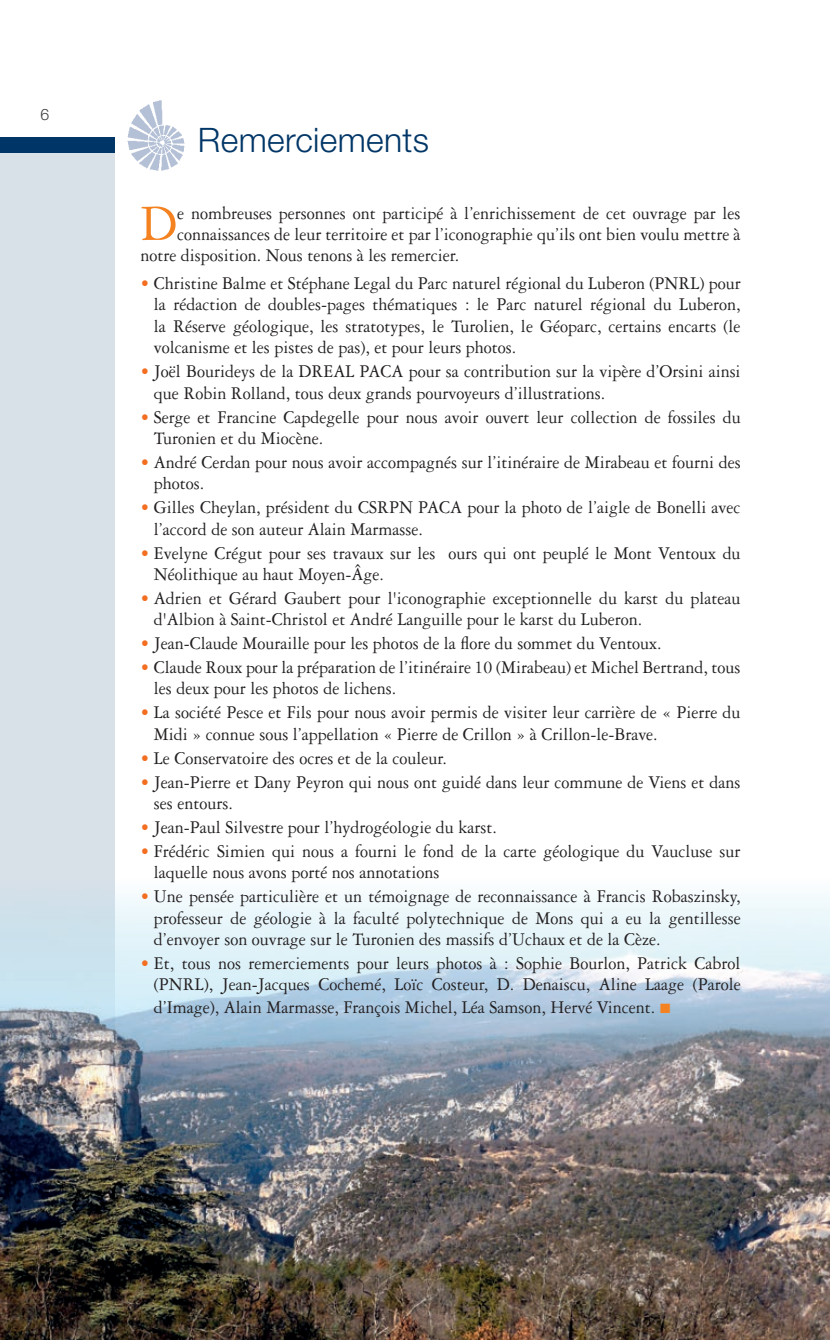
<style>
.page{position:relative;width:830px;height:1340px;background:#fff}
.page>*{position:absolute;margin:0;border:0;box-sizing:border-box;transform-origin:0 0}
.t1{font:54px "Garamond Three";color:#f58220;scale:.94 1}
.t2{font:300 33.75px "Helvetica Neue LT Std";letter-spacing:.01em;color:#003667}
.t3{font:19.12px/21.4px "Garamond Three";color:#231f20;scale:.94 1}
.t4{font:300 15.75px "Helvetica Neue LT Std";color:#3e3e3f}
.s1{color:#f36e21}
.s2{color:#f58220}
</style>
<div class="page">
<div style="left:0;top:153px;width:115px;height:1186px;background:#d9e1e8"></div>
<img style="left:127px;top:100px;width:58px;height:71px">
<div style="left:0;top:137px;width:115px;height:16px;background:#003667"></div>
<img style="left:0;top:894px;width:829px;height:445px">
<p class="t4" style="left:41px;top:104px;width:10px">6</p>
<h2 class="t2" style="left:198px;top:119px;width:232px">Remerciements</h2>
<h1 class="t1" style="left:140px;top:194px;width:41px">D</h1>
<p class="t3" style="left:177px;top:202px;width:600px">e nombreuses personnes ont participé à l’enrichissement de cet ouvrage par les</p>
<p class="t3" style="left:177px;top:223px;width:600px">connaissances de leur territoire et par l’iconographie qu’ils ont bien voulu mettre à</p>
<p class="t3" style="left:140px;top:245px;width:340px">notre disposition. Nous tenons à les remercier.</p>
<p class="t3" style="left:154px;top:273px;width:625px;text-align:justify;text-indent:-13px"><span class="s1">•</span> Christine Balme et Stéphane Legal du Parc naturel régional du Luberon (PNRL) pour la rédaction de doubles-pages thématiques : le Parc naturel régional du Luberon, la Réserve géologique, les stratotypes, le Turolien, le Géoparc, certains encarts (le volcanisme et les pistes de pas), et pour leurs photos.</p>
<p class="t3" style="left:154px;top:361px;width:625px;text-indent:-13px"><span class="s1">•</span> Joël Bourideys de la DREAL PACA pour sa contribution sur la vipère d’Orsini ainsi que Robin Rolland, tous deux grands pourvoyeurs d’illustrations.</p>
<p class="t3" style="left:154px;top:406px;width:625px;text-indent:-14px"><span class="s1">•</span> Serge et Francine Capdegelle pour nous avoir ouvert leur collection de fossiles du<br>Turonien et du Miocène.</p>
<p class="t3" style="left:154px;top:451px;width:625px;text-indent:-13px"><span class="s1">•</span> André Cerdan pour nous avoir accompagnés sur l’itinéraire de Mirabeau et fourni des photos.</p>
<p class="t3" style="left:154px;top:497px;width:625px;text-indent:-13px"><span class="s1">•</span> Gilles Cheylan, président du CSRPN PACA pour la photo de l’aigle de Bonelli avec l’accord de son auteur Alain Marmasse.</p>
<p class="t3" style="left:154px;top:542px;width:625px;text-indent:-13px"><span class="s1">•</span> Evelyne Crégut pour ses travaux sur les ours qui ont peuplé le Mont Ventoux du<br>Néolithique au haut Moyen-Âge.</p>
<p class="t3" style="left:154px;top:587px;width:625px;text-indent:-13px"><span class="s1">•</span> Adrien et Gérard Gaubert pour l'iconographie exceptionnelle du karst du plateau d'Albion à Saint-Christol et André Languille pour le karst du Luberon.</p>
<p class="t3" style="left:140px;top:633px;width:556px"><span class="s1">•</span> Jean-Claude Mouraille pour les photos de la flore du sommet du Ventoux.</p>
<p class="t3" style="left:154px;top:656px;width:625px;text-indent:-13px"><span class="s1">•</span> Claude Roux pour la préparation de l’itinéraire 10 (Mirabeau) et Michel Bertrand, tous les deux pour les photos de lichens.</p>
<p class="t3" style="left:154px;top:702px;width:625px;text-indent:-13px"><span class="s1">•</span> La société Pesce et Fils pour nous avoir permis de visiter leur carrière de « Pierre du<br>Midi » connue sous l’appellation « Pierre de Crillon » à Crillon-le-Brave.</p>
<p class="t3" style="left:140px;top:747px;width:327px"><span class="s1">•</span> Le Conservatoire des ocres et de la couleur.</p>
<p class="t3" style="left:154px;top:771px;width:625px;text-indent:-13px"><span class="s1">•</span> Jean-Pierre et Dany Peyron qui nous ont guidé dans leur commune de Viens et dans ses entours.</p>
<p class="t3" style="left:140px;top:816px;width:380px"><span class="s1">•</span> Jean-Paul Silvestre pour l’hydrogéologie du karst.</p>
<p class="t3" style="left:154px;top:840px;width:625px;text-indent:-13px"><span class="s1">•</span> Frédéric Simien qui nous a fourni le fond de la carte géologique du Vaucluse sur laquelle nous avons porté nos annotations</p>
<p class="t3" style="left:154px;top:886px;width:625px;text-align:justify;text-indent:-13px"><span class="s1">•</span> Une pensée particulière et un témoignage de reconnaissance à Francis Robaszinsky, professeur de géologie à la faculté polytechnique de Mons qui a eu la gentillesse d’envoyer son ouvrage sur le Turonien des massifs d’Uchaux et de la Cèze.</p>
<p class="t3" style="left:154px;top:952px;width:625px;text-align:justify;text-indent:-13px"><span class="s1">•</span> Et, tous nos remerciements pour leurs photos à : Sophie Bourlon, Patrick Cabrol (PNRL), Jean-Jacques Cochemé, Loïc Costeur, D. Denaiscu, Aline Laage (Parole d’Image), Alain Marmasse, François Michel, Léa Samson, Hervé Vincent. <span class="s2">■</span></p>
</div>
